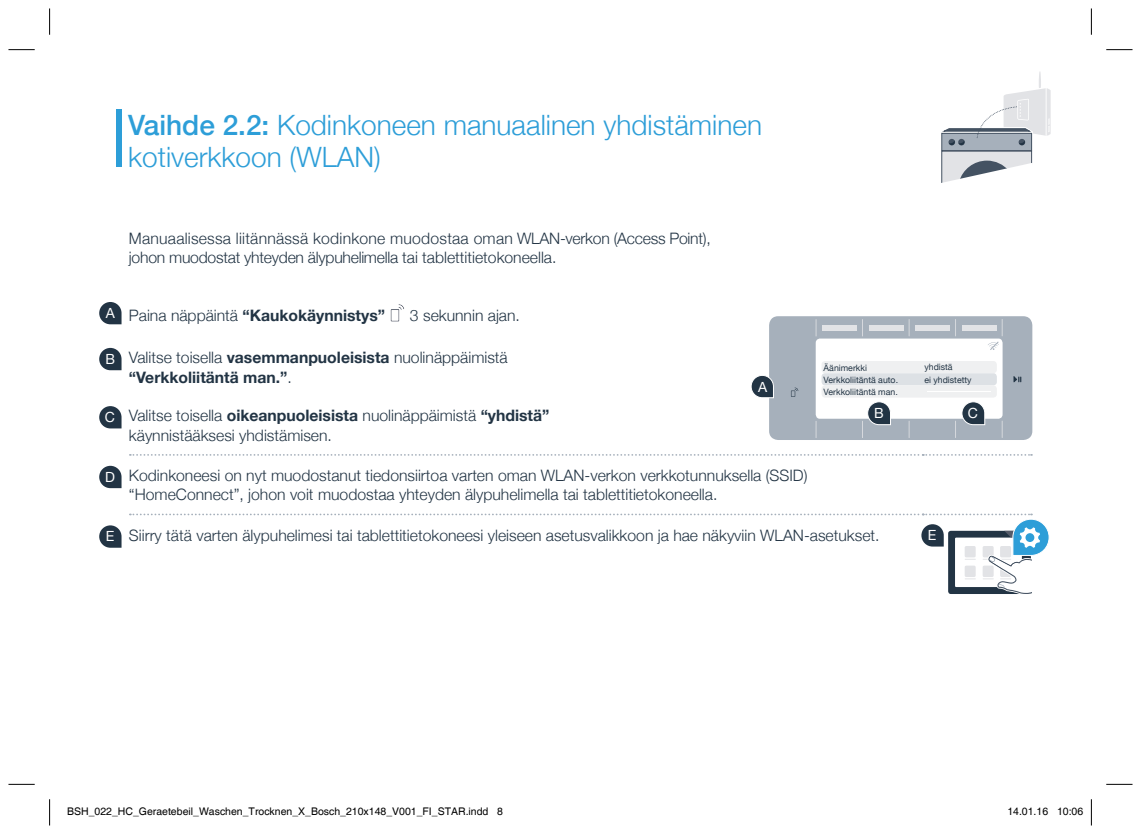
<style>
.page{position:relative;width:1141px;height:834px;background:#fff}
.page>*{position:absolute;margin:0;border:0;box-sizing:border-box;transform-origin:0 0}
.t1{font:300 28px/31.5px "Helvetica Neue";color:#2d9ed8}
.t2{font:300 15.75px/19.2px "Helvetica Neue";color:#223444}
.t3{font:700 15.75px/19.2px "Helvetica Neue";color:#223444}
.t4{font:14px "Helvetica Neue";color:#fff}
.t5{font:10.5px "Helvetica";color:#000}
.t6{font:8.75px "Helvetica Neue";color:#223444}
.s1{font-weight:500}
.s2{font-weight:300}
.s3{font-weight:400;font-size:14px;color:#fff}
.s4{font-weight:700}
</style>
<div class="page">
<svg style="left:941px;top:72px;width:110px;height:111px"></svg>
<div style="left:117px;top:109px;width:5px;height:57px;background:#2d9ed8"></div>
<svg style="left:751px;top:316px;width:281px;height:124px"></svg>
<svg style="left:130px;top:454px;width:902px;height:1px"></svg>
<svg style="left:130px;top:513px;width:919px;height:81px"></svg>
<svg style="left:99px;top:302px;width:23px;height:22px"></svg>
<img style="left:390px;top:304px;width:14px;height:18px">
<svg style="left:99px;top:348px;width:23px;height:22px"></svg>
<svg style="left:99px;top:406px;width:23px;height:22px"></svg>
<svg style="left:99px;top:465px;width:23px;height:23px"></svg>
<svg style="left:99px;top:525px;width:23px;height:22px"></svg>
<svg style="left:8px;top:49px;width:27px;height:1px"></svg>
<svg style="left:1106px;top:49px;width:26px;height:1px"></svg>
<svg style="left:8px;top:783px;width:27px;height:1px"></svg>
<svg style="left:1106px;top:783px;width:26px;height:1px"></svg>
<svg style="left:49px;top:8px;width:1px;height:27px"></svg>
<svg style="left:49px;top:799px;width:1px;height:26px"></svg>
<svg style="left:1091px;top:8px;width:1px;height:27px"></svg>
<svg style="left:1091px;top:799px;width:1px;height:26px"></svg>
<h1 class="t1" style="left:128px;top:108px;width:635px"><span class="s1">Vaihde 2.2:</span> Kodinkoneen manuaalinen yhdistäminen kotiverkkoon (WLAN)</h1>
<p class="t2" style="left:129px;top:227px;width:583px">Manuaalisessa liitännässä kodinkone muodostaa oman WLAN-verkon (Access Point), johon muodostat yhteyden älypuhelimella tai tablettitietokoneella.</p>
<p class="t3" style="left:106px;top:306px;width:281px"><sup>A</sup> <span class="s2">Paina näppäintä</span> “Kaukokäynnistys”</p>
<p class="t2" style="left:410px;top:305px;width:111px">3 sekunnin ajan.</p>
<p class="t3" style="left:129px;top:348px;width:380px;text-indent:-24px"><span class="s3">B</span> <span class="s2">Valitse toisella</span> vasemmanpuoleisista <span class="s2">nuolinäppäimistä </span>“Verkkoliitäntä man.”<span class="s2">.</span></p>
<p class="t2" style="left:129px;top:405px;width:422px;text-indent:-24px"><span class="s3">C</span> Valitse toisella <span class="s4">oikeanpuoleisista</span> nuolinäppäimistä <span class="s4">“yhdistä” </span>käynnistääksesi yhdistämisen.</p>
<p class="t2" style="left:129px;top:465px;width:680px;text-indent:-24px"><span class="s3">D</span> Kodinkoneesi on nyt muodostanut tiedonsiirtoa varten oman WLAN-verkon verkkotunnuksella (SSID) “HomeConnect”, johon voit muodostaa yhteyden älypuhelimella tai tablettitietokoneella.</p>
<p class="t2" style="left:106px;top:524px;width:775px"><span class="s3">E</span> Siirry tätä varten älypuhelimesi tai tablettitietokoneesi yleiseen asetusvalikkoon ja hae näkyviin WLAN-asetukset.</p>
<p class="t6" style="left:824px;top:361px;width:45px">Äänimerkki</p>
<p class="t6" style="left:824px;top:385px;width:76px">Verkkoliitäntä man.</p>
<p class="t6" style="left:924px;top:361px;width:30px">yhdistä</p>
<p class="t6" style="left:824px;top:373px;width:76px">Verkkoliitäntä auto.</p>
<p class="t6" style="left:924px;top:373px;width:49px">ei yhdistetty</p>
<p class="t4" style="left:758px;top:376px;width:11px">A</p>
<p class="t4" style="left:874px;top:403px;width:11px">B</p>
<p class="t4" style="left:968px;top:403px;width:12px">C</p>
<p class="t4" style="left:928px;top:525px;width:10px">E</p>
<p class="t5" style="left:67px;top:805px;width:437px">BSH_022_HC_Geraetebeil_Waschen_Trocknen_X_Bosch_210x148_V001_FI_STAR.indd 8</p>
<p class="t5" style="left:1007px;top:805px;width:77px">14.01.16 10:06</p>
</div>
